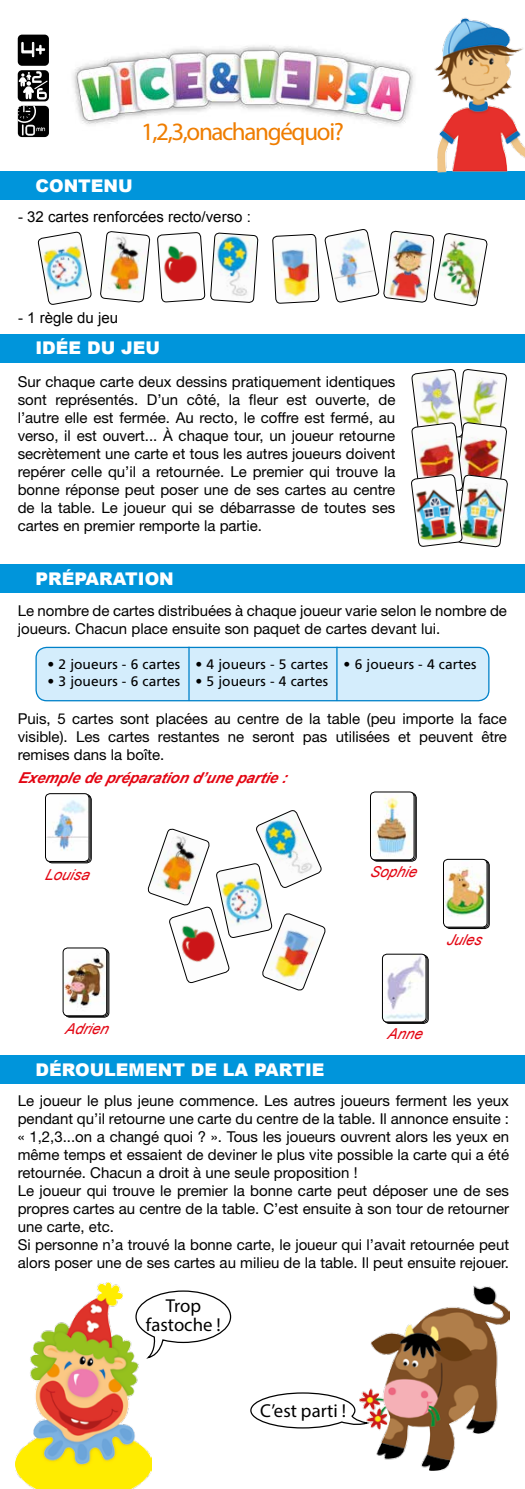
<style>
.page{position:relative;width:525px;height:1489px;background:#fff}
.page>*{position:absolute;margin:0;border:0;box-sizing:border-box;transform-origin:0 0}
.t1{font:25px "Myriad Pro";letter-spacing:-.05em;color:#ef7d00}
.t2{font:18.75px/18.8px "Myriad Pro";color:#000;text-align:center}
.t3{font:900 17.5px "Arial";color:#fff}
.t4{font:15px/18px "Helvetica Neue LT Std";color:#000;text-align:justify}
.t5{font:15px "Arial";color:#000}
.t6{font:italic 700 15px "Arial";color:#e30613}
.t7{font:italic 15px "Arial";color:#e30613}
.t8{font:13.75px "Frutiger LT Std";color:#000}
</style>
<div class="page">
<div style="left:0;top:172px;width:524px;height:28px;background:#0095db"></div>
<div style="left:0;top:334px;width:524px;height:28px;background:#0095db"></div>
<div style="left:0;top:564px;width:524px;height:29px;background:#0095db"></div>
<img style="left:419px;top:18px;width:105px;height:155px">
<img style="left:38px;top:231px;width:54px;height:74px">
<svg style="left:100px;top:231px;width:50px;height:71px"></svg>
<img style="left:157px;top:232px;width:101px;height:71px">
<img style="left:272px;top:229px;width:215px;height:77px">
<img style="left:411px;top:369px;width:96px;height:179px">
<img style="left:73px;top:32px;width:360px;height:107px">
<div style="left:18px;top:35px;width:31px;height:31px;background:#000;border-radius:4px"></div>
<svg style="left:21px;top:42px;width:24px;height:16px"></svg>
<svg style="left:18px;top:70px;width:31px;height:31px"></svg>
<svg style="left:19px;top:71px;width:30px;height:29px"></svg>
<div style="left:18px;top:106px;width:31px;height:31px;background:#000;border-radius:4px"></div>
<svg style="left:18px;top:106px;width:27px;height:29px"></svg>
<svg style="left:147px;top:810px;width:179px;height:181px"></svg>
<div style="left:47px;top:794px;width:44px;height:69px;border:1px solid #000;border-radius:5px"></div>
<div style="left:46px;top:794px;width:44px;height:68px;border:1px solid #000;border-radius:5px"></div>
<img style="left:46px;top:793px;width:43px;height:68px">
<div style="left:45px;top:793px;width:44px;height:68px;border:1px solid #000;border-radius:5px"></div>
<div style="left:65px;top:949px;width:44px;height:68px;border:1px solid #000;border-radius:5px"></div>
<div style="left:64px;top:948px;width:44px;height:68px;border:1px solid #000;border-radius:5px"></div>
<img style="left:63px;top:947px;width:44px;height:68px">
<div style="left:63px;top:947px;width:44px;height:68px;border:1px solid #000;border-radius:5px"></div>
<div style="left:372px;top:793px;width:44px;height:68px;border:1px solid #000;border-radius:5px"></div>
<div style="left:371px;top:792px;width:44px;height:68px;border:1px solid #000;border-radius:5px"></div>
<img style="left:370px;top:793px;width:42px;height:65px">
<div style="left:370px;top:791px;width:44px;height:69px;border:1px solid #000;border-radius:5px"></div>
<div style="left:445px;top:860px;width:44px;height:68px;border:1px solid #000;border-radius:5px"></div>
<div style="left:444px;top:859px;width:44px;height:69px;border:1px solid #000;border-radius:5px"></div>
<img style="left:445px;top:859px;width:41px;height:66px">
<div style="left:443px;top:859px;width:44px;height:68px;border:1px solid #000;border-radius:5px"></div>
<div style="left:384px;top:955px;width:44px;height:68px;border:1px solid #000;border-radius:5px"></div>
<div style="left:383px;top:954px;width:44px;height:68px;border:1px solid #000;border-radius:5px"></div>
<img style="left:382px;top:955px;width:42px;height:66px">
<div style="left:382px;top:953px;width:44px;height:69px;border:1px solid #000;border-radius:5px"></div>
<div style="left:36px;top:647px;width:452px;height:53px;background:#d4edfc;border-radius:11px"></div>
<div style="left:35px;top:646px;width:454px;height:55px;border:1px solid #0081c9;border-radius:11px"></div>
<hr style="left:188px;top:646px;width:1px;height:55px;background:#0081c9">
<hr style="left:336px;top:646px;width:1px;height:55px;background:#0081c9">
<svg style="left:250px;top:1392px;width:109px;height:36px"></svg>
<img style="left:359px;top:1285px;width:149px;height:185px">
<svg style="left:152px;top:1290px;width:80px;height:67px"></svg>
<img style="left:16px;top:1282px;width:136px;height:206px">
<div style="left:0;top:1055px;width:524px;height:28px;background:#0095db"></div>
<h1 class="t1" style="left:141px;top:116px;width:204px">1, 2, 3, on a changé quoi ?</h1>
<p class="t3" style="left:35px;top:173px;width:99px">CONTENU</p>
<p class="t5" style="left:18px;top:207px;width:234px">- 32 cartes renforcées recto/verso :</p>
<p class="t5" style="left:18px;top:308px;width:102px">- 1 règle du jeu</p>
<p class="t3" style="left:35px;top:335px;width:126px">IDÉE DU JEU</p>
<p class="t4" style="left:18px;top:372px;width:379px">Sur chaque carte deux dessins pratiquement identiques sont représentés. D’un côté, la fleur est ouverte, de l’autre elle est fermée. Au recto, le coffre est fermé, au verso, il est ouvert... À chaque tour, un joueur retourne secrètement une carte et tous les autres joueurs doivent repérer celle qu’il a retournée. Le premier qui trouve la bonne réponse peut poser une de ses cartes au centre de la table. Le joueur qui se débarrasse de toutes ses cartes en premier remporte la partie.</p>
<p class="t3" style="left:35px;top:566px;width:140px">PRÉPARATION</p>
<p class="t4" style="left:18px;top:601px;width:490px">Le nombre de cartes distribuées à chaque joueur varie selon le nombre de joueurs. Chacun place ensuite son paquet de cartes devant lui.</p>
<p class="t8" style="left:47px;top:656px;width:134px">• 2 joueurs - 6 cartes</p>
<p class="t8" style="left:47px;top:672px;width:134px">• 3 joueurs - 6 cartes</p>
<p class="t8" style="left:195px;top:656px;width:134px">• 4 joueurs - 5 cartes</p>
<p class="t8" style="left:195px;top:672px;width:134px">• 5 joueurs - 4 cartes</p>
<p class="t8" style="left:343px;top:656px;width:134px">• 6 joueurs - 4 cartes</p>
<p class="t4" style="left:18px;top:709px;width:490px">Puis, 5 cartes sont placées au centre de la table (peu importe la face visible). Les cartes restantes ne seront pas utilisées et peuvent être remises dans la boîte.</p>
<p class="t6" style="left:18px;top:767px;width:276px">Exempledepréparationd’unepartie:</p>
<p class="t7" style="left:45px;top:864px;width:51px">Louisa</p>
<p class="t7" style="left:369px;top:862px;width:54px">Sophie</p>
<p class="t7" style="left:446px;top:929px;width:42px">Jules</p>
<p class="t7" style="left:64px;top:1018px;width:50px">Adrien</p>
<p class="t3" style="left:35px;top:1056px;width:290px">DÉROULEMENT DE LA PARTIE</p>
<p class="t7" style="left:386px;top:1024px;width:42px">Anne</p>
<p class="t4" style="left:18px;top:1091px;width:492px;text-align:left">Le joueur le plus jeune commence. Les autres joueurs ferment les yeux pendant qu’il retourne une carte du centre de la table. Il annonce ensuite : « 1,2,3...on a changé quoi ? ». Tous les joueurs ouvrent alors les yeux en même temps et essaient de deviner le plus vite possible la carte qui a été retournée. Chacun a droit à une seule proposition !<br>Le joueur qui trouve le premier la bonne carte peut déposer une de ses propres cartes au centre de la table. C’est ensuite à son tour de retourner une carte, etc.<br>Si personne n’a trouvé la bonne carte, le joueur qui l’avait retournée peut alors poser une de ses cartes au milieu de la table. Il peut ensuite rejouer.</p>
<p class="t2" style="left:146px;top:1295px;width:76px">Trop fastoche !</p>
<p class="t2" style="left:260px;top:1401px;width:87px">C’est parti !</p>
</div>
